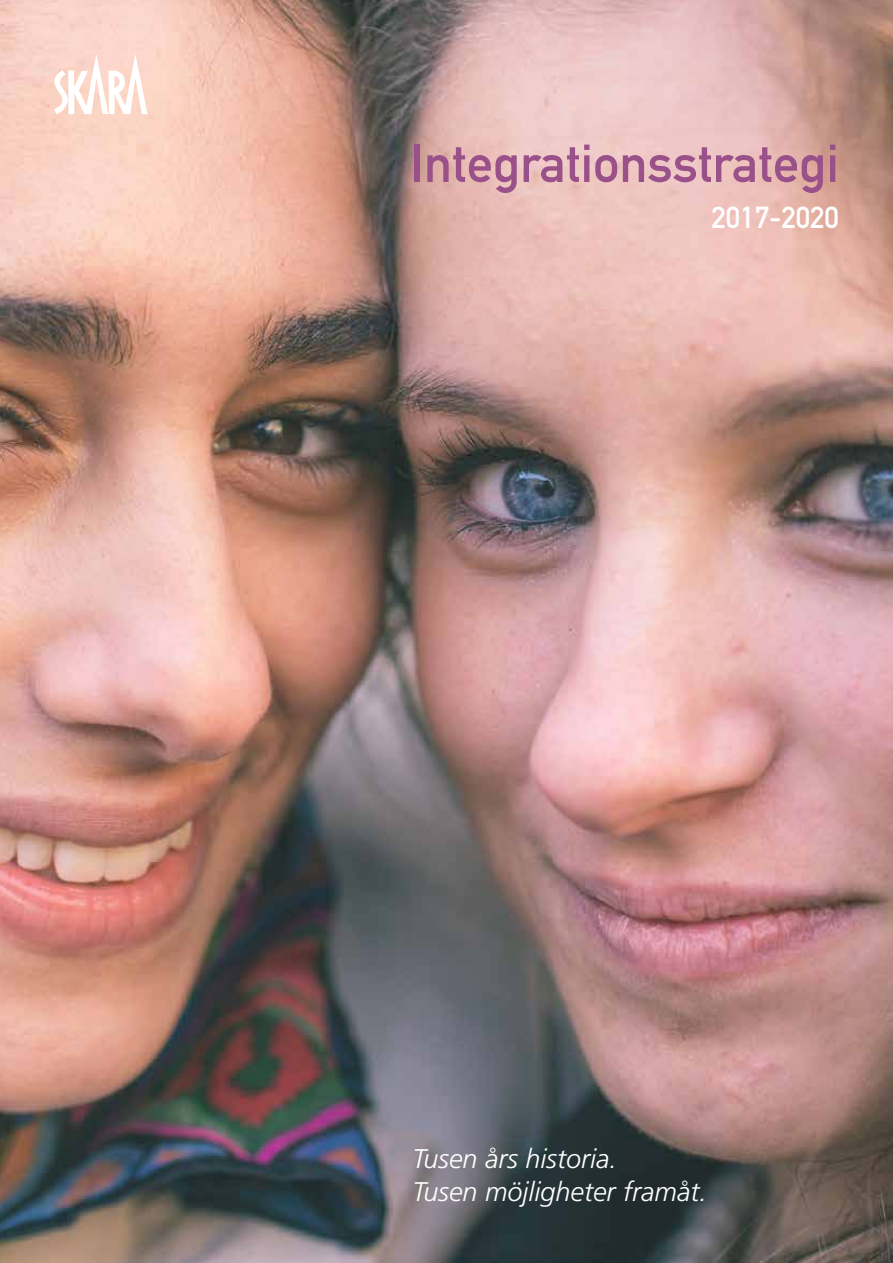
<style>
.page{position:relative;width:893px;height:1263px;background:#fff}
.page>*{position:absolute;margin:0;border:0;box-sizing:border-box;transform-origin:0 0}
.t1{font:52.5px "DIN Mittelschrift Std";color:#9a518a}
.t2{font:30px "DIN Mittelschrift Std";color:#fff}
.t3{font:italic 300 27px/32.4px "Frutiger LT Std";color:#fff}
</style>
<div class="page">
<img style="left:0;top:0;width:893px;height:1263px">
<svg style="left:54px;top:54px;width:94px;height:60px"></svg>
<h1 class="t1" style="left:410px;top:133px;width:430px">Integrationsstrategi</h1>
<p class="t2" style="left:712px;top:200px;width:129px">2017-2020</p>
<p class="t3" style="left:412px;top:1143px;width:296px">Tusen års historia.<br>Tusen möjligheter framåt.</p>
</div>
